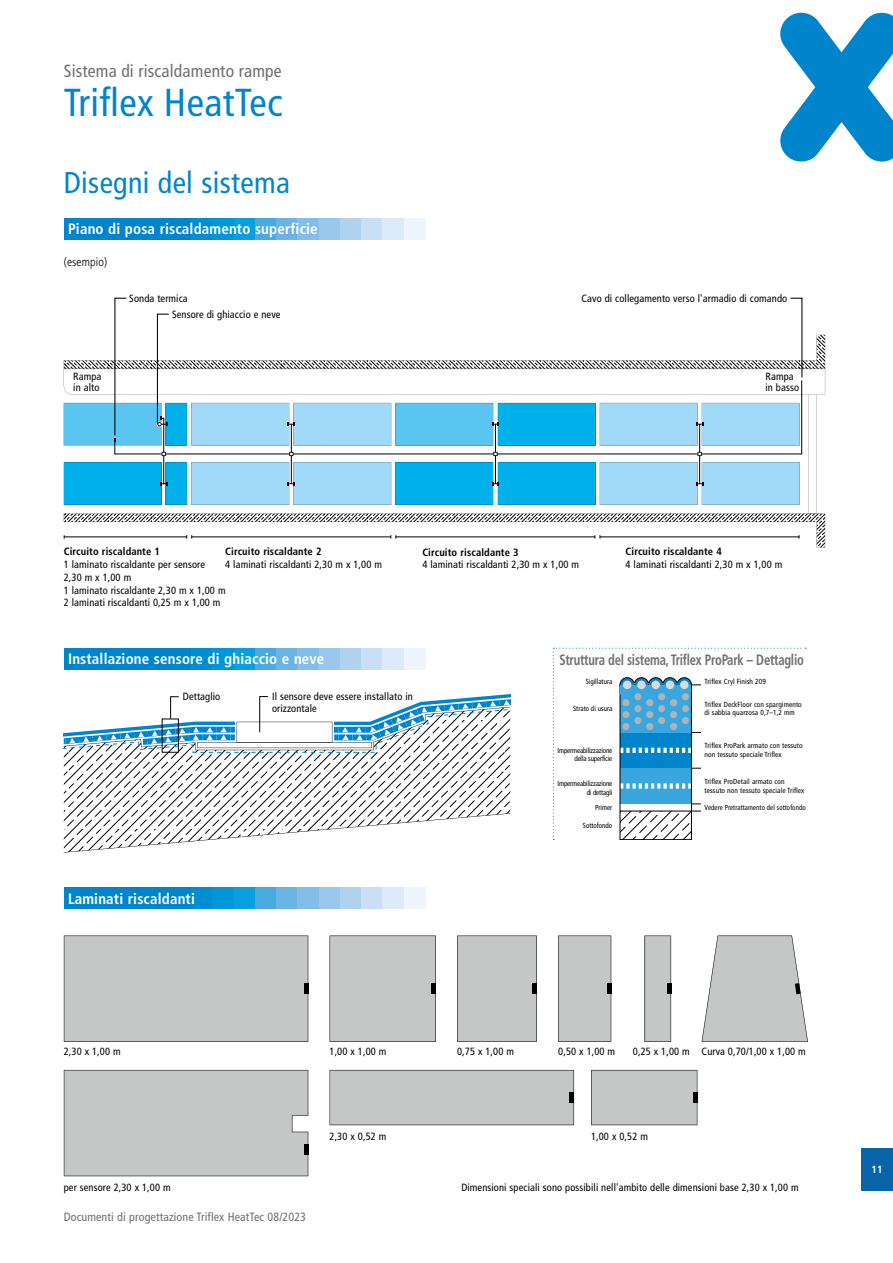
<style>
.page{position:relative;width:893px;height:1263px;background:#fff}
.page>*{position:absolute;margin:0;border:0;box-sizing:border-box;transform-origin:0 0}
.t1{font:condensed 39px "Frutiger LT Pro";letter-spacing:.01em;color:#0085cd}
.t2{font:condensed 30px "Frutiger LT Pro";letter-spacing:.01em;color:#0085cd}
.t3{font:condensed 17.55px "Frutiger LT Pro";letter-spacing:.01em;color:#6f6f6e}
.t4{font:700 condensed 15px "Frutiger LT Pro";letter-spacing:.01em;color:#fff}
.t5{font:700 condensed 15px "Frutiger LT Pro";letter-spacing:-.02em;color:#6f6f6e;scale:.84 1}
.t6{font:condensed 12px "Frutiger LT Pro";letter-spacing:.01em;color:#6f6f6e}
.t7{font:300 condensed 12px "Frutiger LT Pro";letter-spacing:.01em;color:#000}
.t8{font:condensed 10.5px/12.8px "Frutiger LT Pro";letter-spacing:.01em;color:#000}
.t9{font:700 condensed 10.5px "Frutiger LT Pro";letter-spacing:.01em;color:#000}
.t10{font:700 condensed 10.5px "Frutiger LT Pro";color:#fff}
.t11{font:condensed 7.35px/8.9px "Frutiger LT Pro";letter-spacing:.01em;color:#000}
.t12{font:condensed 7.35px/8.9px "Frutiger LT Pro";letter-spacing:-.02em;color:#000;text-align:right;scale:.95 1}
.t13{font:condensed 7.35px "Frutiger LT Pro";letter-spacing:.01em;color:#000;scale:.95 1}
.t14{font:condensed 7.35px "Frutiger LT Pro";letter-spacing:.01em;color:#000;scale:.93 1}
</style>
<div class="page">
<div style="left:861px;top:1148px;width:32px;height:43px;background:#0964aa"></div>
<svg style="left:780px;top:13px;width:113px;height:149px"></svg>
<div style="left:64px;top:218px;width:127px;height:21px;background:#0085cd"></div>
<div style="left:191px;top:218px;width:22px;height:21px;background:#008ed2"></div>
<div style="left:213px;top:218px;width:21px;height:21px;background:#0096d7"></div>
<div style="left:234px;top:218px;width:21px;height:21px;background:#08a0dc"></div>
<div style="left:255px;top:218px;width:21px;height:21px;background:#49aae0"></div>
<div style="left:276px;top:218px;width:22px;height:21px;background:#69b4e4"></div>
<div style="left:298px;top:218px;width:21px;height:21px;background:#83bee9"></div>
<div style="left:319px;top:218px;width:21px;height:21px;background:#9ac8ec"></div>
<div style="left:340px;top:218px;width:21px;height:21px;background:#afd2f0"></div>
<div style="left:361px;top:218px;width:22px;height:21px;background:#c8dff5"></div>
<div style="left:383px;top:218px;width:21px;height:21px;background:#dceaf9"></div>
<div style="left:404px;top:218px;width:21px;height:21px;background:#eef5fc"></div>
<svg style="left:64px;top:297px;width:761px;height:250px"></svg>
<div style="left:64px;top:648px;width:127px;height:22px;background:#0085cd"></div>
<div style="left:191px;top:648px;width:22px;height:22px;background:#008ed2"></div>
<div style="left:213px;top:648px;width:21px;height:22px;background:#0096d7"></div>
<div style="left:234px;top:648px;width:21px;height:22px;background:#08a0dc"></div>
<div style="left:255px;top:648px;width:21px;height:22px;background:#49aae0"></div>
<div style="left:276px;top:648px;width:22px;height:22px;background:#69b4e4"></div>
<div style="left:298px;top:648px;width:21px;height:22px;background:#83bee9"></div>
<div style="left:319px;top:648px;width:21px;height:22px;background:#9ac8ec"></div>
<div style="left:340px;top:648px;width:21px;height:22px;background:#afd2f0"></div>
<div style="left:361px;top:648px;width:22px;height:22px;background:#c8dff5"></div>
<div style="left:383px;top:648px;width:21px;height:22px;background:#dceaf9"></div>
<div style="left:404px;top:648px;width:21px;height:22px;background:#eef5fc"></div>
<svg style="left:64px;top:758px;width:446px;height:95px"></svg>
<svg style="left:553px;top:648px;width:253px;height:192px"></svg>
<div style="left:64px;top:888px;width:127px;height:21px;background:#0085cd"></div>
<div style="left:191px;top:888px;width:22px;height:21px;background:#008ed2"></div>
<div style="left:213px;top:888px;width:21px;height:21px;background:#0096d7"></div>
<div style="left:234px;top:888px;width:21px;height:21px;background:#08a0dc"></div>
<div style="left:255px;top:888px;width:21px;height:21px;background:#49aae0"></div>
<div style="left:276px;top:888px;width:22px;height:21px;background:#69b4e4"></div>
<div style="left:298px;top:888px;width:21px;height:21px;background:#83bee9"></div>
<div style="left:319px;top:888px;width:21px;height:21px;background:#9ac8ec"></div>
<div style="left:340px;top:888px;width:21px;height:21px;background:#afd2f0"></div>
<div style="left:361px;top:888px;width:22px;height:21px;background:#c8dff5"></div>
<div style="left:383px;top:888px;width:21px;height:21px;background:#dceaf9"></div>
<div style="left:404px;top:888px;width:21px;height:21px;background:#eef5fc"></div>
<svg style="left:64px;top:694px;width:446px;height:64px"></svg>
<div style="left:64px;top:935px;width:244px;height:107px;background:#c5c6c6"></div>
<hr style="left:304px;top:983px;width:4px;height:11px;background:#000">
<div style="left:330px;top:935px;width:106px;height:107px;background:#c5c6c6"></div>
<hr style="left:432px;top:983px;width:4px;height:11px;background:#000">
<div style="left:457px;top:935px;width:80px;height:107px;background:#c5c6c6"></div>
<hr style="left:533px;top:983px;width:4px;height:11px;background:#000">
<div style="left:558px;top:935px;width:53px;height:107px;background:#c5c6c6"></div>
<hr style="left:607px;top:983px;width:4px;height:11px;background:#000">
<svg style="left:644px;top:935px;width:27px;height:107px"></svg>
<hr style="left:667px;top:983px;width:4px;height:11px;background:#000">
<div style="left:64px;top:1070px;width:244px;height:106px;background:#c5c6c6"></div>
<hr style="left:304px;top:1144px;width:4px;height:11px;background:#000">
<svg style="left:702px;top:935px;width:106px;height:107px"></svg>
<div style="left:330px;top:1070px;width:244px;height:55px;background:#c5c6c6"></div>
<hr style="left:570px;top:1092px;width:4px;height:11px;background:#000">
<div style="left:591px;top:1070px;width:106px;height:55px;background:#c5c6c6"></div>
<hr style="left:693px;top:1092px;width:4px;height:10px;background:#000">
<h3 class="t3" style="left:64px;top:61px;width:219px">Sistema di riscaldamento rampe</h3>
<h1 class="t1" style="left:64px;top:80px;width:220px">Triflex HeatTec</h1>
<h2 class="t2" style="left:64px;top:165px;width:228px">Disegni del sistema</h2>
<h3 class="t4" style="left:68px;top:220px;width:251px">Piano di posa riscaldamento superficie</h3>
<p class="t7" style="left:64px;top:255px;width:45px">(esempio)</p>
<p class="t8" style="left:172px;top:290px;width:110px;line-height:15.9px;text-indent:-43px">Sonda termica<br>Sensore di ghiaccio e neve</p>
<p class="t8" style="left:581px;top:292px;width:207px">Cavo di collegamento verso l'armadio di comando</p>
<p class="t8" style="left:73px;top:372px;width:30px;line-height:10.5px">Rampa in alto</p>
<p class="t8" style="left:765px;top:372px;width:35px;line-height:10.5px">Rampa in basso</p>
<p class="t9" style="left:225px;top:545px;width:98px">Circuito riscaldante 2</p>
<p class="t8" style="left:225px;top:558px;width:158px">4 laminati riscaldanti 2,30 m x 1,00 m</p>
<p class="t9" style="left:64px;top:545px;width:98px">Circuito riscaldante 1</p>
<p class="t8" style="left:64px;top:558px;width:163px">1 laminato riscaldante per sensore<br>2,30 m x 1,00 m<br>1 laminato riscaldante 2,30 m x 1,00 m<br>2 laminati riscaldanti 0,25 m x 1,00 m</p>
<p class="t9" style="left:422px;top:546px;width:98px">Circuito riscaldante 3</p>
<p class="t8" style="left:422px;top:558px;width:158px">4 laminati riscaldanti 2,30 m x 1,00 m</p>
<p class="t9" style="left:625px;top:545px;width:98px">Circuito riscaldante 4</p>
<p class="t8" style="left:625px;top:558px;width:158px">4 laminati riscaldanti 2,30 m x 1,00 m</p>
<h3 class="t4" style="left:68px;top:650px;width:258px">Installazione sensore di ghiaccio e neve</h3>
<p class="t8" style="left:183px;top:690px;width:39px">Dettaglio</p>
<p class="t8" style="left:272px;top:690px;width:142px">Il sensore deve essere installato in orizzontale</p>
<h3 class="t5" style="left:559px;top:651px;width:292px">Struttura del sistema, Triflex ProPark – Dettaglio</h3>
<p class="t13" style="left:586px;top:677px;width:30px">Sigillatura</p>
<p class="t11" style="left:705px;top:677px;width:63px">Triflex Cryl Finish 209</p>
<p class="t13" style="left:573px;top:704px;width:43px">Strato di usura</p>
<p class="t11" style="left:705px;top:700px;width:99px">Triflex DeckFloor con spargimento di sabbia quarzosa 0,7–1,2 mm</p>
<p class="t12" style="left:558px;top:746px;width:59px">Impermeabilizzazione della superficie</p>
<p class="t11" style="left:705px;top:741px;width:100px">Triflex ProPark armato con tessuto non tessuto speciale Triflex</p>
<p class="t12" style="left:558px;top:779px;width:59px">Impermeabilizzazione di dettagli</p>
<p class="t11" style="left:705px;top:777px;width:101px">Triflex ProDetail armato con tessuto non tessuto speciale Triflex</p>
<p class="t13" style="left:595px;top:803px;width:20px">Primer</p>
<p class="t13" style="left:583px;top:821px;width:32px">Sottofondo</p>
<p class="t14" style="left:705px;top:803px;width:110px">Vedere Pretrattamento del sottofondo</p>
<h3 class="t4" style="left:68px;top:889px;width:128px">Laminati riscaldanti</h3>
<p class="t8" style="left:64px;top:1045px;width:58px">2,30 x 1,00 m</p>
<p class="t8" style="left:330px;top:1045px;width:58px">1,00 x 1,00 m</p>
<p class="t8" style="left:457px;top:1045px;width:58px">0,75 x 1,00 m</p>
<p class="t8" style="left:558px;top:1045px;width:58px">0,50 x 1,00 m</p>
<p class="t8" style="left:633px;top:1045px;width:174px">0,25 x 1,00 m Curva 0,70/1,00 x 1,00 m</p>
<p class="t8" style="left:64px;top:1181px;width:108px">per sensore 2,30 x 1,00 m</p>
<p class="t6" style="left:64px;top:1210px;width:244px">Documenti di progettazione Triflex HeatTec 08/2023</p>
<p class="t8" style="left:330px;top:1130px;width:58px">2,30 x 0,52 m</p>
<p class="t8" style="left:591px;top:1130px;width:58px">1,00 x 0,52 m</p>
<p class="t8" style="left:461px;top:1181px;width:339px">Dimensioni speciali sono possibili nell'ambito delle dimensioni base 2,30 x 1,00 m</p>
<p class="t10" style="left:871px;top:1163px;width:13px">11</p>
</div>
